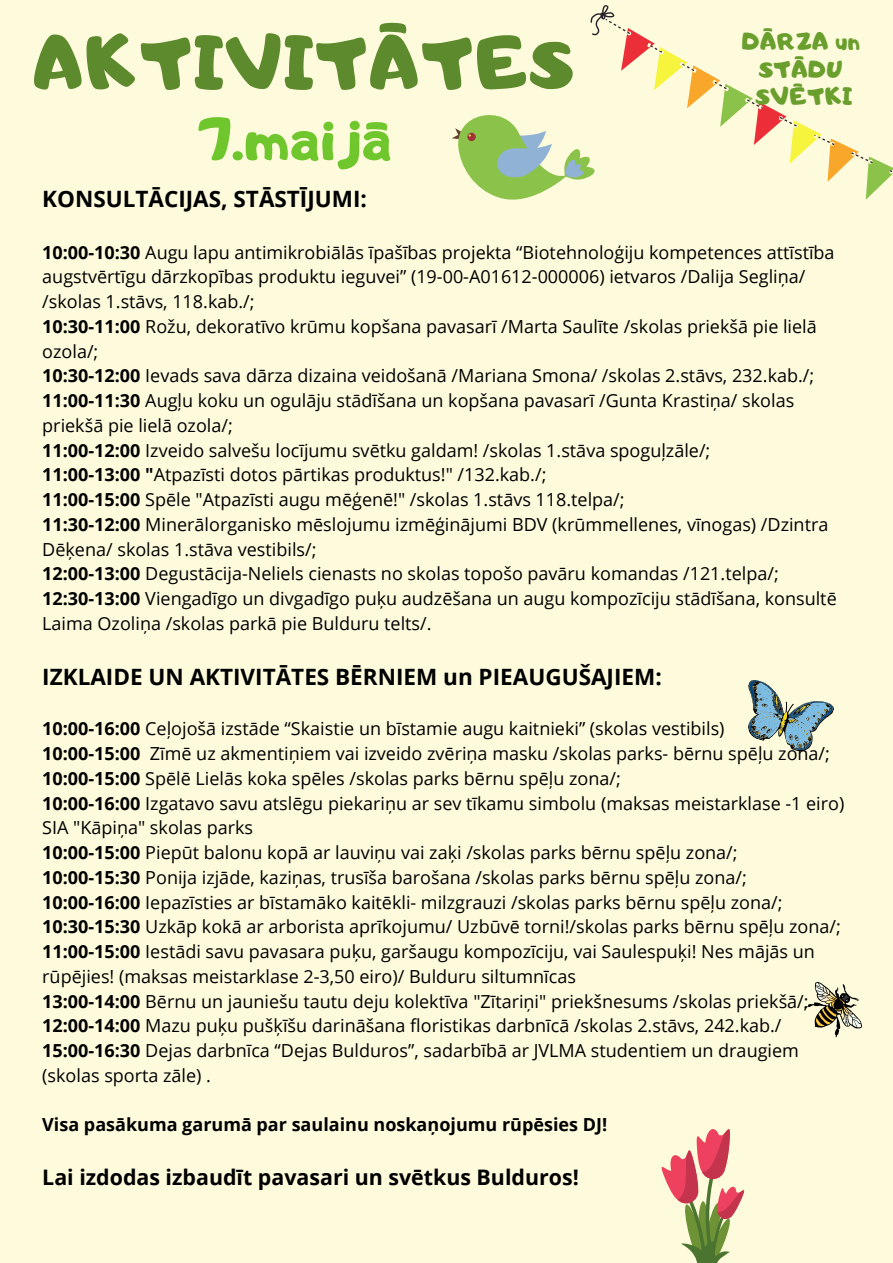
<style>
.page{position:relative;width:893px;height:1263px;background:#fefbdd}
.page>*{position:absolute;margin:0;border:0;box-sizing:border-box;transform-origin:0 0}
.t1{font:71.7px "Adigiana Toybox";letter-spacing:.02em;color:#5c8a2d}
.t2{font:56.55px "Adigiana Toybox";letter-spacing:.02em;color:#70c72d}
.t3{font:23.33px "Adigiana Toybox";letter-spacing:.02em;color:#6a9f2e}
.t4{font:700 22.5px "Open Sans";color:#000}
.t5{font:700 21.38px "Open Sans";color:#000}
.t6{font:18px/24.8px "Open Sans";color:#000}
.t7{font:700 18px "Open Sans";color:#000}
.s1{font-weight:700}
</style>
<div class="page">
<svg style="left:452px;top:5px;width:441px;height:195px"></svg>
<svg style="left:748px;top:680px;width:86px;height:72px"></svg>
<img style="left:804px;top:982px;width:57px;height:56px">
<svg style="left:661px;top:1129px;width:84px;height:134px"></svg>
<p class="t1" style="left:34px;top:16px;width:541px">AKTIVITĀTES</p>
<p class="t2" style="left:198px;top:102px;width:195px">7.maijā</p>
<p class="t4" style="left:42px;top:183px;width:326px">KONSULTĀCIJAS, STĀSTĪJUMI:</p>
<p class="t6" style="left:42px;top:239px;width:794px"><span class="s1">10:00-10:30</span> Augu lapu antimikrobiālās īpašības projekta “Biotehnoloģiju kompetences attīstība augstvērtīgu dārzkopības produktu ieguvei” (19-00-A01612-000006) ietvaros /Dalija Segliņa/ /skolas 1.stāvs, 118.kab./;</p>
<p class="t6" style="left:42px;top:313px;width:776px"><span class="s1">10:30-11:00</span> Rožu, dekoratīvo krūmu kopšana pavasarī /Marta Saulīte /skolas priekšā pie lielā ozola/;</p>
<p class="t6" style="left:42px;top:363px;width:773px"><span class="s1">10:30-12:00</span> Ievads sava dārza dizaina veidošanā /Mariana Smona/ /skolas 2.stāvs, 232.kab./;</p>
<p class="t6" style="left:42px;top:388px;width:753px"><span class="s1">11:00-11:30</span> Augļu koku un ogulāju stādīšana un kopšana pavasarī /Gunta Krastiņa/ skolas priekšā pie lielā ozola/;</p>
<p class="t6" style="left:42px;top:437px;width:669px"><span class="s1">11:00-12:00</span> Izveido salvešu locījumu svētku galdam! /skolas 1.stāva spoguļzāle/;</p>
<p class="t6" style="left:42px;top:462px;width:506px"><span class="s1">11:00-13:00 "</span>Atpazīsti dotos pārtikas produktus!" /132.kab./;</p>
<p class="t6" style="left:42px;top:487px;width:584px"><span class="s1">11:00-15:00</span> Spēle "Atpazīsti augu mēģenē!" /skolas 1.stāvs 118.telpa/;</p>
<p class="t6" style="left:42px;top:511px;width:787px"><span class="s1">11:30-12:00</span> Minerālorganisko mēslojumu izmēģinājumi BDV (krūmmellenes, vīnogas) /Dzintra<br>Dēķena/ skolas 1.stāva vestibils/;</p>
<p class="t6" style="left:42px;top:561px;width:738px"><span class="s1">12:00-13:00</span> Degustācija-Neliels cienasts no skolas topošo pavāru komandas /121.telpa/;</p>
<p class="t6" style="left:42px;top:586px;width:796px"><span class="s1">12:30-13:00</span> Viengadīgo un divgadīgo puķu audzēšana un augu kompozīciju stādīšana, konsultē<br>Laima Ozoliņa /skolas parkā pie Bulduru telts/.</p>
<p class="t4" style="left:42px;top:660px;width:621px">IZKLAIDE UN AKTIVITĀTES BĒRNIEM un PIEAUGUŠAJIEM:</p>
<p class="t6" style="left:42px;top:716px;width:684px"><span class="s1">10:00-16:00</span> Ceļojošā izstāde “Skaistie un bīstamie augu kaitnieki” (skolas vestibils)</p>
<p class="t6" style="left:42px;top:741px;width:789px"><span class="s1">10:00-15:00</span> Zīmē uz akmentiņiem vai izveido zvēriņa masku /skolas parks- bērnu spēļu zona/;</p>
<p class="t6" style="left:42px;top:765px;width:580px"><span class="s1">10:00-15:00</span> Spēlē Lielās koka spēles /skolas parks bērnu spēļu zona/;</p>
<p class="t6" style="left:42px;top:790px;width:803px"><span class="s1">10:00-16:00</span> Izgatavo savu atslēgu piekariņu ar sev tīkamu simbolu (maksas meistarklase -1 eiro)<br>SIA "Kāpiņa" skolas parks</p>
<p class="t6" style="left:42px;top:840px;width:697px"><span class="s1">10:00-15:00</span> Piepūt balonu kopā ar lauviņu vai zaķi /skolas parks bērnu spēļu zona/;</p>
<p class="t6" style="left:42px;top:864px;width:706px"><span class="s1">10:00-15:30</span> Ponija izjāde, kaziņas, trusīša barošana /skolas parks bērnu spēļu zona/;</p>
<p class="t6" style="left:42px;top:889px;width:741px"><span class="s1">10:00-16:00</span> Iepazīsties ar bīstamāko kaitēkli- milzgrauzi /skolas parks bērnu spēļu zona/;</p>
<p class="t6" style="left:42px;top:914px;width:800px"><span class="s1">10:30-15:30</span> Uzkāp kokā ar arborista aprīkojumu/ Uzbūvē torni!/skolas parks bērnu spēļu zona/;</p>
<p class="t6" style="left:42px;top:939px;width:774px"><span class="s1">11:00-15:00</span> Iestādi savu pavasara puķu, garšaugu kompozīciju, vai Saulespuķi! Nes mājās un rūpējies! (maksas meistarklase 2-3,50 eiro)/ Bulduru siltumnīcas</p>
<p class="t6" style="left:42px;top:988px;width:768px"><span class="s1">13:00-14:00</span> Bērnu un jauniešu tautu deju kolektīva "Zītariņi" priekšnesums /skolas priekšā/;</p>
<p class="t6" style="left:42px;top:1013px;width:741px"><span class="s1">12:00-14:00</span> Mazu puķu pušķīšu darināšana floristikas darbnīcā /skolas 2.stāvs, 242.kab./</p>
<p class="t6" style="left:42px;top:1038px;width:758px"><span class="s1">15:00-16:30</span> Dejas darbnīca “Dejas Bulduros”, sadarbībā ar JVLMA studentiem un draugiem (skolas sporta zāle) .</p>
<p class="t7" style="left:42px;top:1112px;width:566px">Visa pasākuma garumā par saulainu noskaņojumu rūpēsies DJ!</p>
<p class="t5" style="left:42px;top:1162px;width:538px">Lai izdodas izbaudīt pavasari un svētkus Bulduros!</p>
<p class="t3" style="left:742px;top:26px;width:119px">DĀRZA un</p>
<p class="t3" style="left:759px;top:54px;width:85px">STĀDU</p>
<p class="t3" style="left:756px;top:81px;width:98px">SVĒTKI</p>
</div>
